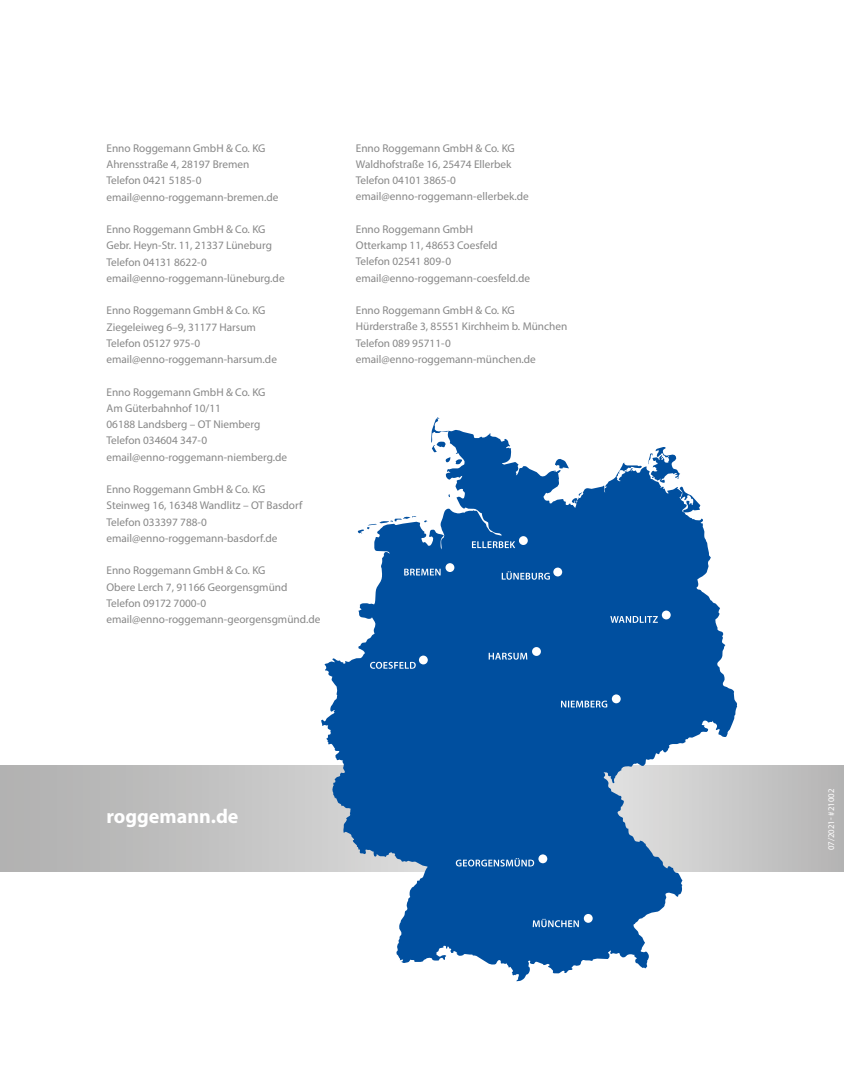
<style>
.page{position:relative;width:844px;height:1081px;background:#fff}
.page>*{position:absolute;margin:0;border:0;box-sizing:border-box;transform-origin:0 0}
.t1{font:700 20px "Myriad Pro";color:#fff}
.t2{font:11.25px/16.2px "Myriad Pro";color:#878787}
.t3{font:8.75px "Myriad Pro";color:#fff}
</style>
<div class="page">
<svg style="left:0;top:765px;width:843px;height:107px;background:#bebdbd"></svg>
<svg style="left:321px;top:417px;width:416px;height:564px;fill:#004f9f"></svg>
<svg style="left:404px;top:569px;width:36px;height:6px"></svg>
<svg style="left:370px;top:662px;width:45px;height:7px"></svg>
<svg style="left:472px;top:541px;width:43px;height:7px"></svg>
<svg style="left:488px;top:653px;width:39px;height:6px"></svg>
<svg style="left:501px;top:571px;width:48px;height:9px"></svg>
<svg style="left:610px;top:605px;width:65px;height:18px"></svg>
<svg style="left:561px;top:700px;width:46px;height:7px"></svg>
<svg style="left:455px;top:858px;width:79px;height:8px"></svg>
<svg style="left:532px;top:919px;width:46px;height:8px"></svg>
<div style="left:419px;top:655px;width:8px;height:9px;background:#fff;border-radius:50%"></div>
<div style="left:445px;top:563px;width:9px;height:9px;background:#fff;border-radius:50%"></div>
<div style="left:519px;top:536px;width:8px;height:9px;background:#fff;border-radius:50%"></div>
<div style="left:553px;top:567px;width:9px;height:9px;background:#fff;border-radius:50%"></div>
<svg style="left:661px;top:610px;width:9px;height:9px"></svg>
<div style="left:611px;top:694px;width:9px;height:9px;background:#fff;border-radius:50%"></div>
<div style="left:532px;top:647px;width:8px;height:9px;background:#fff;border-radius:50%"></div>
<div style="left:538px;top:854px;width:9px;height:9px;background:#fff;border-radius:50%"></div>
<div style="left:583px;top:914px;width:9px;height:9px;background:#fff;border-radius:50%"></div>
<p class="t2" style="left:106px;top:140px;width:173px">Enno Roggemann GmbH &amp; Co. KG<br>Ahrensstraße 4, 28197 Bremen<br>Telefon 0421 5185-0 email@enno-roggemann-bremen.de</p>
<p class="t2" style="left:106px;top:221px;width:179px">Enno Roggemann GmbH &amp; Co. KG<br>Gebr. Heyn-Str. 11, 21337 Lüneburg<br>Telefon 04131 8622-0 email@enno-roggemann-lüneburg.de</p>
<p class="t2" style="left:106px;top:302px;width:172px">Enno Roggemann GmbH &amp; Co. KG<br>Ziegeleiweg 6–9, 31177 Harsum<br>Telefon 05127 975-0 email@enno-roggemann-harsum.de</p>
<p class="t2" style="left:106px;top:383px;width:182px">Enno Roggemann GmbH &amp; Co. KG<br>Am Güterbahnhof 10/11<br>06188 Landsberg – OT Niemberg<br>Telefon 034604 347-0 email@enno-roggemann-niemberg.de</p>
<p class="t2" style="left:106px;top:481px;width:197px">Enno Roggemann GmbH &amp; Co. KG<br>Steinweg 16, 16348 Wandlitz – OT Basdorf<br>Telefon 033397 788-0 email@enno-roggemann-basdorf.de</p>
<p class="t2" style="left:106px;top:562px;width:215px">Enno Roggemann GmbH &amp; Co. KG<br>Obere Lerch 7, 91166 Georgensgmünd<br>Telefon 09172 7000-0 email@enno-roggemann-georgensgmünd.de</p>
<p class="t2" style="left:356px;top:140px;width:174px">Enno Roggemann GmbH &amp; Co. KG<br>Waldhofstraße 16, 25474 Ellerbek<br>Telefon 04101 3865-0 email@enno-roggemann-ellerbek.de</p>
<p class="t2" style="left:356px;top:221px;width:176px">Enno Roggemann GmbH<br>Otterkamp 11, 48653 Coesfeld<br>Telefon 02541 809-0 email@enno-roggemann-coesfeld.de</p>
<p class="t2" style="left:356px;top:302px;width:213px">Enno Roggemann GmbH &amp; Co. KG<br>Hürderstraße 3, 85551 Kirchheim b. München<br>Telefon 089 95711-0 email@enno-roggemann-münchen.de</p>
<h1 class="t1" style="left:106px;top:803px;width:133px">roggemann.de</h1>
<p class="t3" style="left:825px;top:850px;width:63px;rotate:-90deg">07/2021- #21002</p>
</div>
